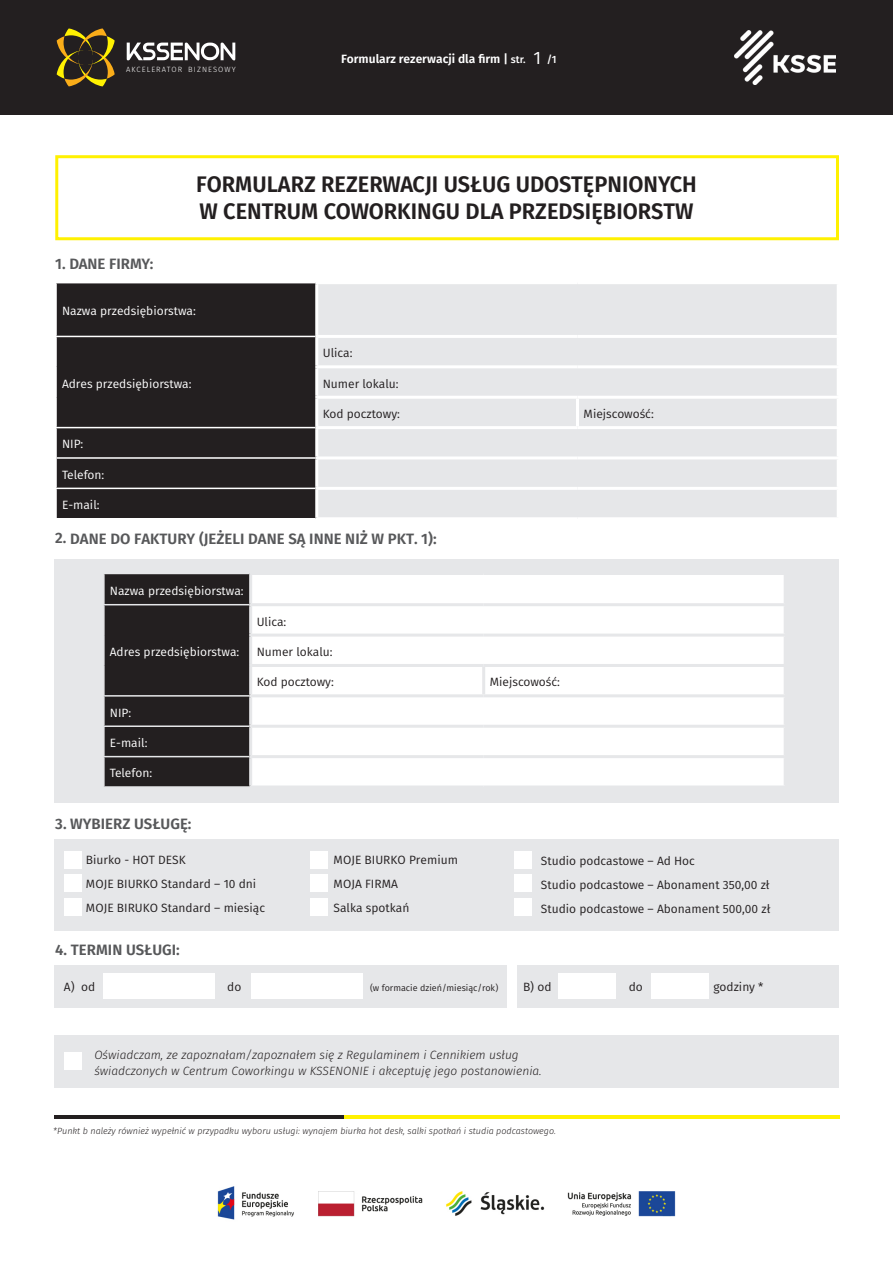
<style>
.page{position:relative;width:893px;height:1263px;background:#fff}
.page>*{position:absolute;margin:0;border:0;box-sizing:border-box;transform-origin:0 0}
.t1{font:600 22.5px "Fira Sans";color:#231f20}
.t2{font:18px "Fira Sans";color:#fff}
.t3{font:600 15px "Fira Sans";color:#57585a}
.t4{font:12px/24px "Fira Sans";color:#231f20}
.t5{font:italic 300 12px/16.6px "Fira Sans";color:#231f20}
.t6{font:12px "Fira Sans";color:#fff}
.t7{font:600 12px "Fira Sans";color:#fff}
.t8{font:500 10.5px "Fira Sans";color:#fff}
.t9{font:italic 300 9px "Fira Sans";color:#231f20}
.t10{font:9px "Fira Sans";color:#231f20}
.t11{font:300 7.65px "Fira Sans";letter-spacing:.14em;color:#fff}
.s1{font-weight:500;font-size:10.5px}
</style>
<div class="page">
<div style="left:0;top:0;width:893px;height:115px;background:#231f20"></div>
<svg style="left:127px;top:43px;width:108px;height:17px"></svg>
<svg style="left:57px;top:28px;width:58px;height:58px"></svg>
<img style="left:735px;top:30px;width:101px;height:55px">
<img style="left:217px;top:1186px;width:459px;height:34px">
<div style="left:57px;top:283px;width:258px;height:235px;background:#231f20"></div>
<div style="left:318px;top:284px;width:519px;height:233px;background:#e6e7e9"></div>
<hr style="left:55px;top:336px;width:260px;height:1px;background:#fff">
<hr style="left:55px;top:427px;width:260px;height:1px;background:#fff">
<hr style="left:55px;top:457px;width:260px;height:2px;background:#fff">
<hr style="left:55px;top:488px;width:260px;height:1px;background:#fff">
<hr style="left:315px;top:335px;width:262px;height:3px;background:#fff">
<hr style="left:577px;top:335px;width:263px;height:3px;background:#fff">
<hr style="left:315px;top:365px;width:262px;height:3px;background:#fff">
<hr style="left:577px;top:365px;width:263px;height:3px;background:#fff">
<hr style="left:315px;top:396px;width:262px;height:3px;background:#fff">
<hr style="left:577px;top:396px;width:263px;height:3px;background:#fff">
<hr style="left:315px;top:426px;width:262px;height:3px;background:#fff">
<hr style="left:577px;top:426px;width:263px;height:3px;background:#fff">
<hr style="left:315px;top:456px;width:262px;height:3px;background:#fff">
<hr style="left:577px;top:456px;width:263px;height:3px;background:#fff">
<hr style="left:315px;top:487px;width:262px;height:3px;background:#fff">
<hr style="left:577px;top:487px;width:263px;height:3px;background:#fff">
<hr style="left:576px;top:399px;width:3px;height:27px;background:#fff">
<div style="left:55px;top:155px;width:784px;height:85px;border:3px solid #fff101"></div>
<div style="left:54px;top:559px;width:785px;height:244px;background:#e6e7e9"></div>
<div style="left:54px;top:840px;width:785px;height:91px;background:#e6e7e9"></div>
<div style="left:54px;top:965px;width:453px;height:43px;background:#e6e7e9"></div>
<div style="left:517px;top:965px;width:322px;height:43px;background:#e6e7e9"></div>
<div style="left:64px;top:851px;width:18px;height:18px;background:#fff"></div>
<div style="left:64px;top:874px;width:18px;height:18px;background:#fff"></div>
<div style="left:64px;top:897px;width:18px;height:18px;background:#fff"></div>
<div style="left:310px;top:851px;width:18px;height:18px;background:#fff"></div>
<div style="left:310px;top:874px;width:18px;height:18px;background:#fff"></div>
<div style="left:310px;top:897px;width:18px;height:18px;background:#fff"></div>
<div style="left:514px;top:851px;width:18px;height:18px;background:#fff"></div>
<div style="left:514px;top:874px;width:18px;height:18px;background:#fff"></div>
<div style="left:514px;top:897px;width:18px;height:18px;background:#fff"></div>
<div style="left:103px;top:973px;width:111px;height:26px;background:#fff"></div>
<div style="left:558px;top:973px;width:58px;height:26px;background:#fff"></div>
<div style="left:651px;top:973px;width:57px;height:26px;background:#fff"></div>
<div style="left:251px;top:973px;width:111px;height:26px;background:#fff"></div>
<div style="left:105px;top:574px;width:144px;height:212px;background:#231f20"></div>
<div style="left:252px;top:575px;width:532px;height:210px;background:#fff"></div>
<hr style="left:103px;top:604px;width:146px;height:1px;background:#e6e7e9">
<hr style="left:249px;top:603px;width:235px;height:3px;background:#e6e7e9">
<hr style="left:484px;top:603px;width:303px;height:3px;background:#e6e7e9">
<hr style="left:249px;top:634px;width:235px;height:3px;background:#e6e7e9">
<hr style="left:484px;top:634px;width:303px;height:3px;background:#e6e7e9">
<hr style="left:249px;top:664px;width:235px;height:3px;background:#e6e7e9">
<hr style="left:484px;top:664px;width:303px;height:3px;background:#e6e7e9">
<hr style="left:482px;top:667px;width:3px;height:27px;background:#e6e7e9">
<hr style="left:103px;top:695px;width:146px;height:2px;background:#e6e7e9">
<hr style="left:103px;top:725px;width:146px;height:2px;background:#e6e7e9">
<hr style="left:103px;top:756px;width:146px;height:1px;background:#e6e7e9">
<hr style="left:249px;top:694px;width:235px;height:3px;background:#e6e7e9">
<hr style="left:484px;top:694px;width:303px;height:3px;background:#e6e7e9">
<hr style="left:249px;top:725px;width:235px;height:3px;background:#e6e7e9">
<hr style="left:484px;top:725px;width:303px;height:3px;background:#e6e7e9">
<hr style="left:249px;top:755px;width:235px;height:3px;background:#e6e7e9">
<hr style="left:484px;top:755px;width:303px;height:3px;background:#e6e7e9">
<div style="left:54px;top:1035px;width:785px;height:53px;background:#e6e7e9"></div>
<div style="left:64px;top:1052px;width:18px;height:17px;background:#fff"></div>
<hr style="left:54px;top:1115px;width:290px;height:4px;background:#231f20">
<hr style="left:344px;top:1115px;width:495px;height:4px;background:#fff101">
<p class="t11" style="left:126px;top:65px;width:111px">AKCELERATOR BIZNESOWY</p>
<p class="t2" style="left:534px;top:45px;width:9px">1</p>
<p class="t7" style="left:341px;top:49px;width:186px">Formularz rezerwacji dla firm | <span class="s1">str.</span></p>
<p class="t8" style="left:547px;top:51px;width:11px">/1</p>
<p class="t3" style="left:55px;top:252px;width:100px">1. DANE FIRMY:</p>
<p class="t1" style="left:196px;top:166px;width:502px">FORMULARZ REZERWACJI USŁUG UDOSTĘPNIONYCH</p>
<p class="t1" style="left:200px;top:193px;width:495px">W CENTRUM COWORKINGU DLA PRZEDSIĘBIORSTW</p>
<p class="t6" style="left:62px;top:302px;width:135px">Nazwa przedsiębiorstwa:</p>
<p class="t6" style="left:62px;top:374px;width:131px">Adres przedsiębiorstwa:</p>
<p class="t6" style="left:62px;top:435px;width:23px">NIP:</p>
<p class="t6" style="left:62px;top:466px;width:44px">Telefon:</p>
<p class="t6" style="left:62px;top:496px;width:39px">E-mail:</p>
<p class="t4" style="left:323px;top:341px;width:31px">Ulica:</p>
<p class="t4" style="left:323px;top:371px;width:77px">Numer lokalu:</p>
<p class="t4" style="left:323px;top:402px;width:79px">Kod pocztowy:</p>
<p class="t4" style="left:583px;top:402px;width:72px">Miejscowość:</p>
<p class="t3" style="left:55px;top:527px;width:383px">2. DANE DO FAKTURY (JEŻELI DANE SĄ INNE NIŻ W PKT. 1):</p>
<p class="t6" style="left:110px;top:582px;width:135px">Nazwa przedsiębiorstwa:</p>
<p class="t6" style="left:110px;top:643px;width:131px">Adres przedsiębiorstwa:</p>
<p class="t6" style="left:110px;top:703px;width:23px">NIP:</p>
<p class="t6" style="left:110px;top:734px;width:39px">E-mail:</p>
<p class="t6" style="left:110px;top:764px;width:44px">Telefon:</p>
<p class="t4" style="left:257px;top:609px;width:31px">Ulica:</p>
<p class="t4" style="left:257px;top:639px;width:77px">Numer lokalu:</p>
<p class="t4" style="left:257px;top:670px;width:79px">Kod pocztowy:</p>
<p class="t4" style="left:490px;top:670px;width:72px">Miejscowość:</p>
<p class="t3" style="left:55px;top:812px;width:138px">3. WYBIERZ USŁUGĘ:</p>
<p class="t4" style="left:86px;top:848px;width:181px">Biurko - HOT DESK<br>MOJE BIURKO Standard – 10 dni<br>MOJE BIRUKO Standard – miesiąc</p>
<p class="t4" style="left:334px;top:848px;width:126px">MOJE BIURKO Premium<br>MOJA FIRMA<br>Salka spotkań</p>
<p class="t4" style="left:541px;top:848px;width:156px">Studio podcastowe – Ad Hoc</p>
<p class="t4" style="left:541px;top:872px;width:230px">Studio podcastowe – Abonament 350,00 zł</p>
<p class="t4" style="left:541px;top:896px;width:231px">Studio podcastowe – Abonament 500,00 zł</p>
<p class="t3" style="left:55px;top:938px;width:126px">4. TERMIN USŁUGI:</p>
<p class="t4" style="left:64px;top:974px;width:33px">A) od</p>
<p class="t4" style="left:227px;top:974px;width:16px">do</p>
<p class="t10" style="left:370px;top:981px;width:130px">(w formacie dzień/miesiąc/rok)</p>
<p class="t4" style="left:523px;top:974px;width:30px">B) od</p>
<p class="t4" style="left:629px;top:974px;width:16px">do</p>
<p class="t4" style="left:714px;top:974px;width:51px">godziny *</p>
<p class="t5" style="left:94px;top:1046px;width:449px">Oświadczam, ze zapoznałam/zapoznałem się z Regulaminem i Cennikiem usług świadczonych w Centrum Coworkingu w KSSENONIE i akceptuję jego postanowienia.</p>
<p class="t9" style="left:53px;top:1124px;width:504px">*Punkt b należy również wypełnić w przypadku wyboru usługi: wynajem biurka hot desk, salki spotkań i studia podcastowego.</p>
</div>
